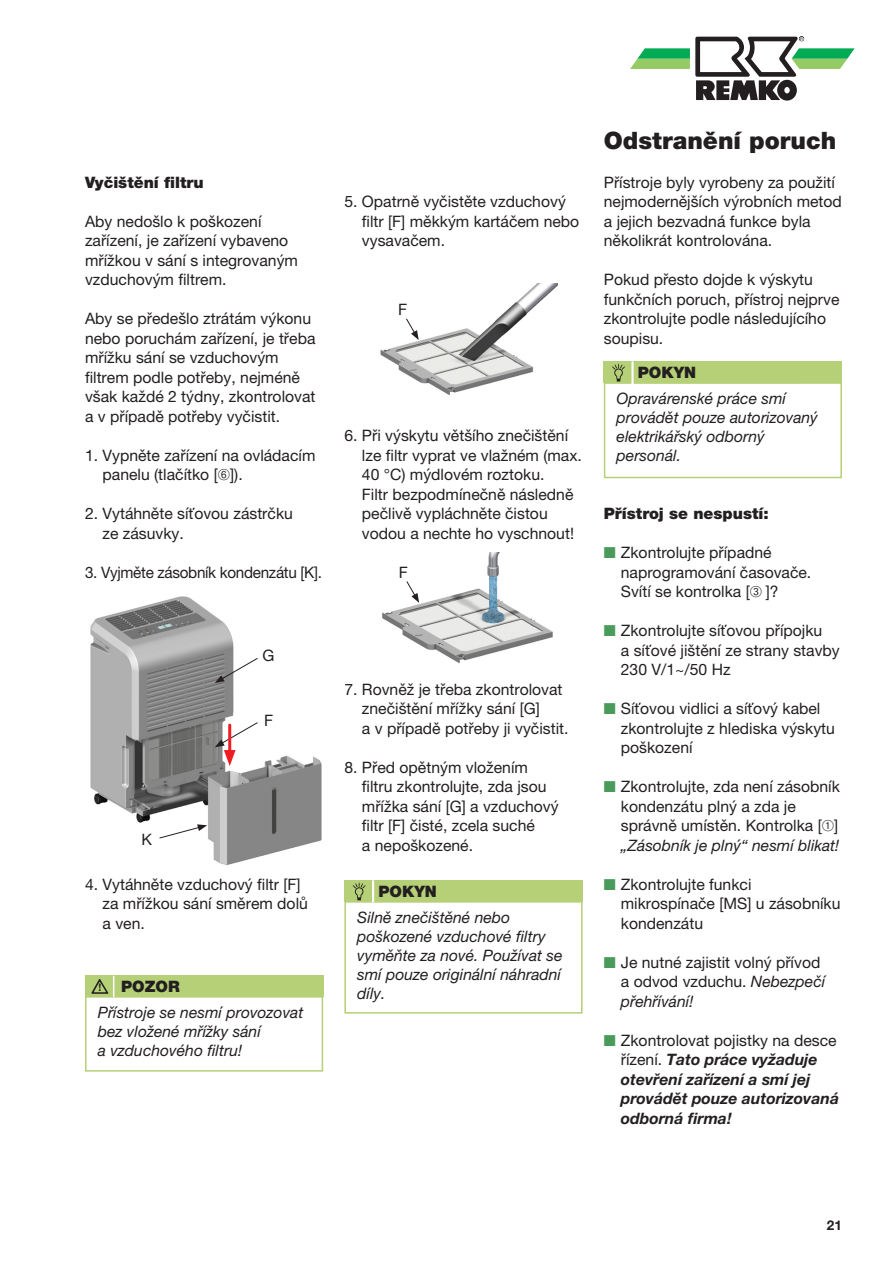
<style>
.page{position:relative;width:893px;height:1263px;background:#fff}
.page>*{position:absolute;margin:0;border:0;box-sizing:border-box;transform-origin:0 0}
.Nadpis_větší{font:900 24px "Helvetica Neue LT Pro";color:#231f20}
.Základ{font:15.75px/19.5px "Helvetica Neue LT Pro";color:#231f20}
.Italic{font:italic 15.75px/18.9px "Helvetica Neue LT Pro";color:#231f20}
.t1{font:italic 700 15.75px/19.5px "Helvetica Neue LT Pro";color:#231f20}
.Nadpis_menší{font:900 15.75px "Helvetica Neue LT Pro";color:#231f20}
.Základ-2{font:15.75px "Helvetica Neue LT Pro";letter-spacing:-.02em;color:#231f20}
.fließtext{font:900 15.75px "Helvetica Neue LT Pro";color:#231f20}
.Fließtext{font:900 15.75px "Helvetica Neue LT Pro";color:#231f20}
.fließtext_liste{font:15.75px "Helvetica Neue LT Pro";color:#231f20}
.t2{font:700 13.5px "Helvetica Neue LT Pro";color:#231f20}
.fließtext_liste-2{font:700 10.5px "Helvetica Neue LT Pro";color:#231f20}
.s1{color:#4a9b5a}
.s2{font-style:italic}
.s3{font-weight:400;font-style:normal}
</style>
<div class="page">
<svg style="left:630px;top:36px;width:225px;height:64px"></svg>
<div style="left:344px;top:901px;width:239px;height:112px;border:2px solid #b5d077"></div>
<div style="left:344px;top:880px;width:239px;height:21px;background:#b5d077"></div>
<div style="left:372px;top:880px;width:2px;height:23px;border:2px solid #fff"></div>
<svg style="left:353px;top:883px;width:13px;height:17px"></svg>
<div style="left:604px;top:382px;width:238px;height:96px;border:2px solid #b5d077"></div>
<div style="left:604px;top:361px;width:238px;height:22px;background:#b5d077"></div>
<div style="left:631px;top:361px;width:3px;height:23px;border:2px solid #fff"></div>
<svg style="left:612px;top:364px;width:13px;height:17px"></svg>
<div style="left:85px;top:996px;width:238px;height:75px;border:2px solid #b5d077"></div>
<div style="left:85px;top:976px;width:238px;height:21px;background:#b5d077"></div>
<svg style="left:91px;top:976px;width:23px;height:21px"></svg>
<img style="left:90px;top:596px;width:232px;height:269px">
<svg style="left:215px;top:657px;width:43px;height:26px"></svg>
<svg style="left:159px;top:824px;width:48px;height:15px"></svg>
<svg style="left:215px;top:722px;width:43px;height:44px"></svg>
<img style="left:380px;top:283px;width:178px;height:113px">
<svg style="left:405px;top:318px;width:14px;height:22px"></svg>
<img style="left:382px;top:553px;width:171px;height:111px">
<svg style="left:406px;top:580px;width:13px;height:23px"></svg>
<p class="Nadpis_menší" style="left:85px;top:173px;width:120px">Vyčištění filtru</p>
<p class="Základ" style="left:85px;top:211px;width:214px">Aby nedošlo k poškození zařízení, je zařízení vybaveno mřížkou v sání s integrovaným vzduchovým filtrem.</p>
<p class="Základ" style="left:85px;top:309px;width:232px">Aby se předešlo ztrátám výkonu nebo poruchám zařízení, je třeba mřížku sání se vzduchovým filtrem podle potřeby, nejméně však každé 2 týdny, zkontrolovat a v případě potřeby vyčistit.</p>
<p class="Základ" style="left:103px;top:445px;width:214px;text-indent:-18px">1. Vypněte zařízení na ovládacím panelu (tlačítko [➅]).</p>
<p class="Základ" style="left:103px;top:504px;width:192px;text-indent:-18px">2. Vytáhněte síťovou zástrčku ze zásuvky.</p>
<p class="Základ-2" style="left:85px;top:563px;width:238px">3. Vyjměte zásobník kondenzátu [K].</p>
<p class="fließtext_liste" style="left:263px;top:646px;width:13px">G</p>
<p class="fließtext_liste" style="left:141px;top:830px;width:12px">K</p>
<p class="fließtext_liste" style="left:264px;top:711px;width:11px">F</p>
<p class="Základ" style="left:103px;top:874px;width:207px;text-indent:-18px">4. Vytáhněte vzduchový filtr [F] za mřížkou sání směrem dolů a ven.</p>
<p class="fließtext_liste-2" style="left:98px;top:981px;width:4px">!</p>
<p class="Fließtext" style="left:121px;top:977px;width:60px">POZOR</p>
<p class="Italic" style="left:98px;top:1003px;width:207px">Přístroje se nesmí provozovat bez vložené mřížky sání<br>a vzduchového filtru!</p>
<p class="Základ" style="left:362px;top:192px;width:219px;text-indent:-18px">5. Opatrně vyčistěte vzduchový filtr [F] měkkým kartáčem nebo vysavačem.</p>
<p class="fließtext_liste" style="left:398px;top:300px;width:11px">F</p>
<p class="Základ" style="left:362px;top:426px;width:221px;text-indent:-18px">6. Při výskytu většího znečištění lze filtr vyprat ve vlažném (max.<br>40 °C) mýdlovém roztoku.<br>Filtr bezpodmínečně následně pečlivě vypláchněte čistou vodou a nechte ho vyschnout!</p>
<p class="fließtext_liste" style="left:399px;top:563px;width:11px">F</p>
<p class="Základ" style="left:362px;top:679px;width:208px;text-indent:-18px">7. Rovněž je třeba zkontrolovat znečištění mřížky sání [G]<br>a v případě potřeby ji vyčistit.</p>
<p class="Základ" style="left:362px;top:757px;width:198px;text-indent:-18px">8. Před opětným vložením filtru zkontrolujte, zda jsou mřížka sání [G] a vzduchový filtr [F] čisté, zcela suché<br>a nepoškozené.</p>
<p class="fließtext" style="left:378px;top:882px;width:60px">POKYN</p>
<p class="Italic" style="left:357px;top:908px;width:207px">Silně znečištěné nebo poškozené vzduchové filtry vyměňte za nové. Používat se smí pouze originální náhradní díly.</p>
<p class="Nadpis_větší" style="left:604px;top:126px;width:234px">Odstranění poruch</p>
<p class="Základ" style="left:604px;top:172px;width:240px">Přístroje byly vyrobeny za použití nejmodernějších výrobních metod a jejich bezvadná funkce byla několikrát kontrolována.</p>
<p class="Základ" style="left:604px;top:270px;width:237px">Pokud přesto dojde k výskytu funkčních poruch, přístroj nejprve zkontrolujte podle následujícího soupisu.</p>
<p class="fließtext" style="left:638px;top:363px;width:60px">POKYN</p>
<p class="Italic" style="left:617px;top:389px;width:203px">Opravárenské práce smí provádět pouze autorizovaný elektrikářský odborný personál.</p>
<p class="Nadpis_menší" style="left:604px;top:504px;width:166px">Přístroj se nespustí:</p>
<p class="Základ" style="left:621px;top:543px;width:192px;text-indent:-17px"><span class="s1">■</span> Zkontrolujte případné naprogramování časovače.<br>Svítí se kontrolka [➂ ]?</p>
<p class="Základ" style="left:621px;top:621px;width:220px;text-indent:-17px"><span class="s1">■</span> Zkontrolujte síťovou přípojku<br>a síťové jištění ze strany stavby<br>230 V/1~/50 Hz</p>
<p class="Základ" style="left:621px;top:699px;width:216px;text-indent:-17px"><span class="s1">■</span> Síťovou vidlici a síťový kabel zkontrolujte z hlediska výskytu poškození</p>
<p class="Základ" style="left:621px;top:777px;width:221px;text-indent:-17px"><span class="s1">■</span> Zkontrolujte, zda není zásobník kondenzátu plný a zda je správně umístěn. Kontrolka [➀] <span class="s2">„Zásobník je plný“ nesmí blikat!</span></p>
<p class="Základ" style="left:621px;top:874px;width:221px;text-indent:-17px"><span class="s1">■</span> Zkontrolujte funkci mikrospínače [MS] u zásobníku kondenzátu</p>
<p class="Základ" style="left:621px;top:952px;width:206px;text-indent:-17px"><span class="s1">■</span> Je nutné zajistit volný přívod a odvod vzduchu. <span class="s2">Nebezpečí přehřívání!</span></p>
<p class="t1" style="left:621px;top:1030px;width:220px;text-indent:-17px"><span class="s1">■</span> <span class="s3">Zkontrolovat pojistky na desce řízení.</span> Tato práce vyžaduje otevření zařízení a smí jej provádět pouze autorizovaná odborná firma!</p>
<p class="t2" style="left:827px;top:1217px;width:17px">21</p>
</div>
